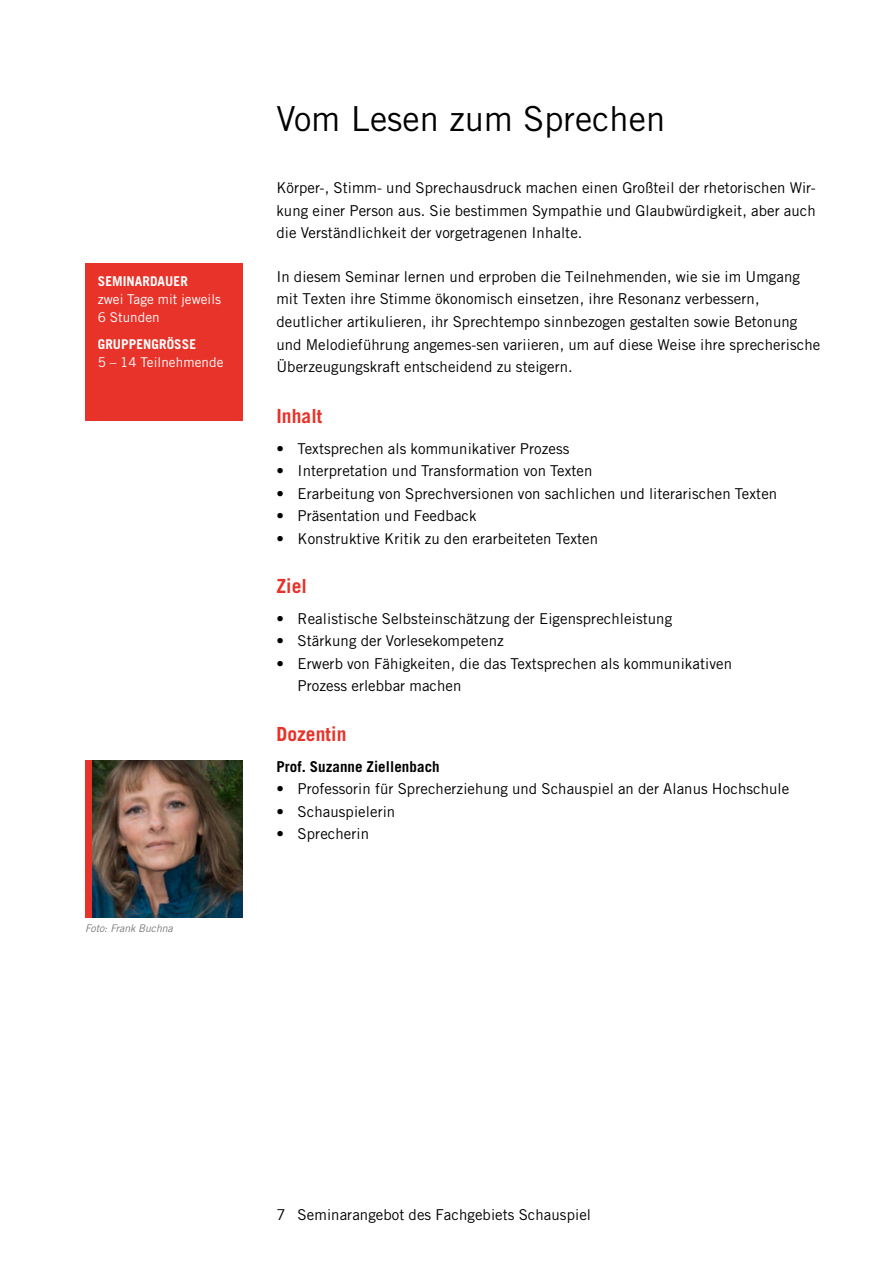
<style>
.page{position:relative;width:893px;height:1263px;background:#fff}
.page>*{position:absolute;margin:0;border:0;box-sizing:border-box;transform-origin:0 0}
.t1{font:34.5px "Trade Gothic LT Std";color:#000}
.t2{font:700 19.5px "Trade Gothic LT Std";letter-spacing:.005em;color:#e7332a}
.t3{font:15px/22.6px "Trade Gothic LT Std";letter-spacing:.005em;color:#000}
.t4{font:700 15px "Trade Gothic LT Std";letter-spacing:.005em;color:#000}
.t5{font:13.5px/18px "Trade Gothic LT Std";letter-spacing:.005em;color:#fff}
.t6{font:700 13.5px "Trade Gothic LT Std";letter-spacing:.005em;color:#fff}
.t7{font:italic 10.5px "Trade Gothic LT Std";letter-spacing:-.01em;color:#7c7b7b}
</style>
<div class="page">
<div style="left:85px;top:264px;width:157px;height:157px;background:#e7332a"></div>
<img style="left:91px;top:760px;width:151px;height:158px">
<div style="left:85px;top:760px;width:6px;height:158px;background:#e7332a"></div>
<p class="t6" style="left:98px;top:273px;width:92px">SEMINARDAUER</p>
<p class="t5" style="left:98px;top:290px;width:125px">zwei Tage mit jeweils<br>6 Stunden</p>
<p class="t6" style="left:98px;top:336px;width:100px">GRUPPENGRÖSSE</p>
<p class="t5" style="left:98px;top:353px;width:127px">5 – 14 Teilnehmende</p>
<p class="t7" style="left:85px;top:921px;width:89px">Foto: Frank Buchna</p>
<h1 class="t1" style="left:276px;top:98px;width:390px">Vom Lesen zum Sprechen</h1>
<p class="t3" style="left:276px;top:176px;width:541px;text-align:justify">Körper-, Stimm- und Sprechausdruck machen einen Großteil der rhetorischen Wir&shy;kung einer Person aus. Sie bestimmen Sympathie und Glaubwürdigkeit, aber auch die Verständlichkeit der vorgetragenen Inhalte.</p>
<p class="t3" style="left:276px;top:265px;width:545px">In diesem Seminar lernen und erproben die Teilnehmenden, wie sie im Umgang mit Texten ihre Stimme ökonomisch einsetzen, ihre Resonanz verbessern, deutlicher artikulieren, ihr Sprechtempo sinnbezogen gestalten sowie Betonung und Melodieführung angemes-sen variieren, um auf diese Weise ihre sprecherische Überzeugungskraft entscheidend zu steigern.</p>
<h2 class="t2" style="left:276px;top:404px;width:48px">Inhalt</h2>
<p class="t3" style="left:276px;top:437px;width:295px">• Textsprechen als kommunikativer Prozess</p>
<p class="t3" style="left:276px;top:459px;width:318px">• Interpretation und Transformation von Texten</p>
<p class="t3" style="left:276px;top:482px;width:502px">• Erarbeitung von Sprechversionen von sachlichen und literarischen Texten</p>
<p class="t3" style="left:276px;top:504px;width:202px">• Präsentation und Feedback</p>
<p class="t3" style="left:276px;top:527px;width:323px">• Konstruktive Kritik zu den erarbeiteten Texten</p>
<h2 class="t2" style="left:276px;top:574px;width:32px">Ziel</h2>
<p class="t3" style="left:276px;top:607px;width:397px">• Realistische Selbsteinschätzung der Eigensprechleistung</p>
<p class="t3" style="left:276px;top:629px;width:229px">• Stärkung der Vorlesekompetenz</p>
<p class="t3" style="left:298px;top:652px;width:436px;text-indent:-21px">• Erwerb von Fähigkeiten, die das Textsprechen als kommunikativen<br>Prozess erlebbar machen</p>
<h2 class="t2" style="left:276px;top:722px;width:72px">Dozentin</h2>
<p class="t4" style="left:276px;top:757px;width:165px">Prof. Suzanne Ziellenbach</p>
<p class="t3" style="left:276px;top:777px;width:514px">• Professorin für Sprecherziehung und Schauspiel an der Alanus Hochschule</p>
<p class="t3" style="left:276px;top:800px;width:120px">• Schauspielerin</p>
<p class="t3" style="left:276px;top:822px;width:94px">• Sprecherin</p>
<p class="t3" style="left:276px;top:1203px;width:316px">7 Seminarangebot des Fachgebiets Schauspiel</p>
</div>
